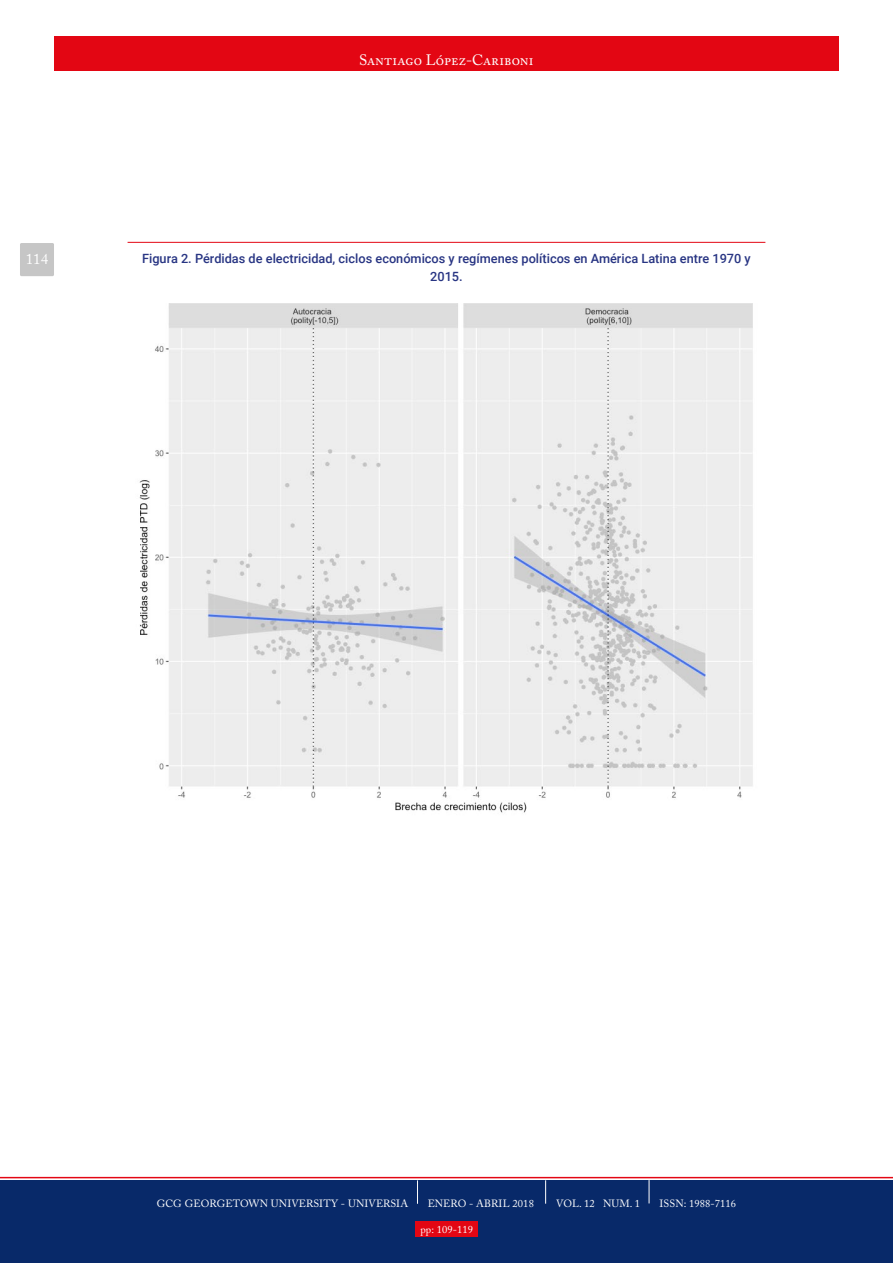
<style>
.page{position:relative;width:893px;height:1263px;background:#fff}
.page>*{position:absolute;margin:0;border:0;box-sizing:border-box;transform-origin:0 0}
.t1{font:15px "Adobe Caslon Pro";color:#fff}
.t2{font:500 12.75px/18px "Roboto";color:#283583;text-align:center}
.t3{font:10.5px "Adobe Caslon Pro";letter-spacing:.01em;color:#fff}
</style>
<div class="page">
<div style="left:54px;top:37px;width:785px;height:34px;background:#e30613"></div>
<div style="left:0;top:1180px;width:893px;height:83px;background:#082969"></div>
<svg style="left:0;top:1177px;width:893px;height:27px"></svg>
<div style="left:415px;top:1221px;width:63px;height:16px;background:#e30613"></div>
<div style="left:20px;top:243px;width:34px;height:33px;background:#c6c6c6;border-radius:2px"></div>
<hr style="left:128px;top:242px;width:637px;height:1px;background:#e30613">
<img style="left:139px;top:303px;width:614px;height:510px">
<p class="t1" style="left:359px;top:51px;width:176px">Santiago López-Cariboni</p>
<p class="t1" style="left:26px;top:250px;width:24px">114</p>
<p class="t2" style="left:142px;top:249px;width:610px">Figura 2. Pérdidas de electricidad, ciclos económicos y regímenes políticos en América Latina entre 1970 y<br>2015.</p>
<p class="t3" style="left:157px;top:1197px;width:253px">GCG GEORGETOWN UNIVERSITY - UNIVERSIA</p>
<p class="t3" style="left:428px;top:1197px;width:108px">ENERO - ABRIL 2018</p>
<p class="t3" style="left:556px;top:1197px;width:85px">VOL. 12 NUM. 1</p>
<p class="t3" style="left:660px;top:1197px;width:78px">ISSN: 1988-7116</p>
<p class="t3" style="left:420px;top:1223px;width:54px">pp: 109-119</p>
</div>
